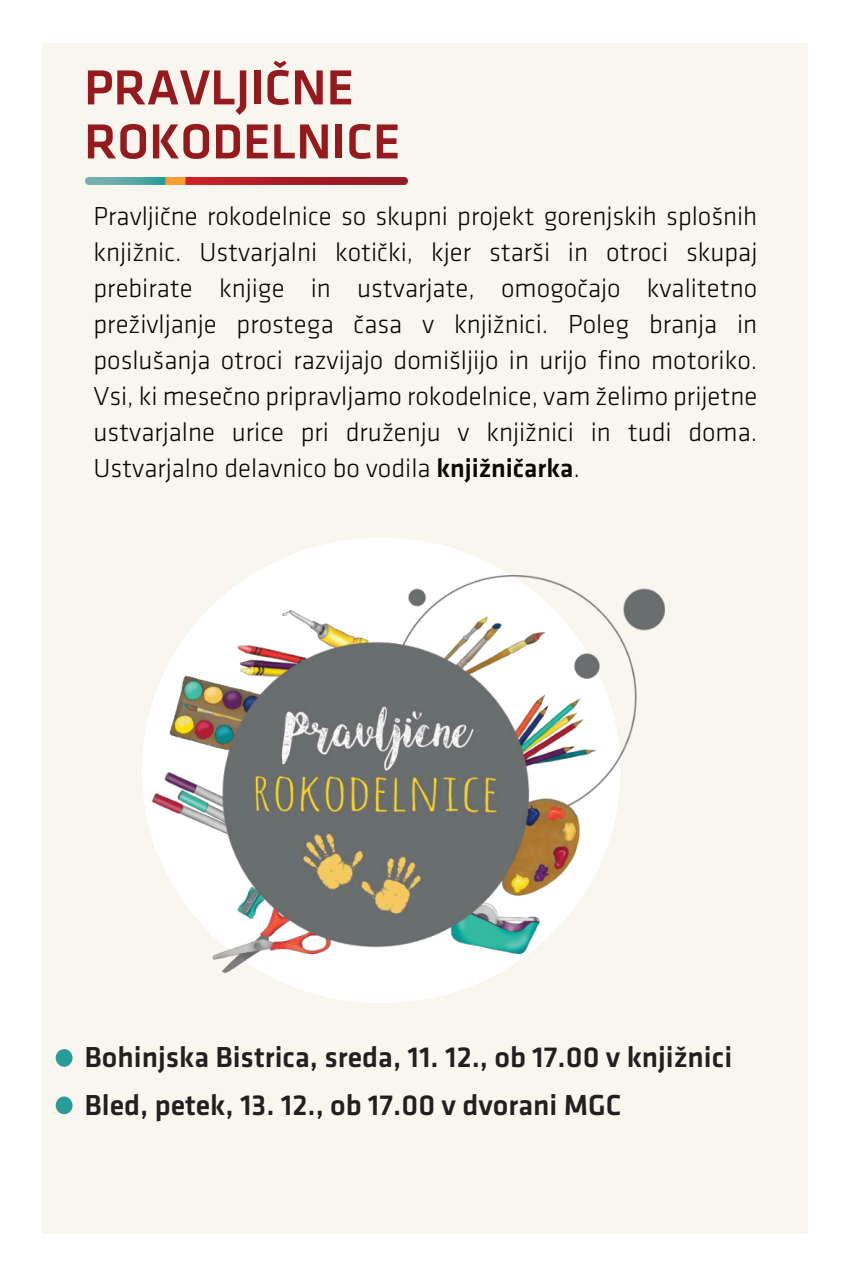
<style>
.page{position:relative;width:851px;height:1276px;background:#fff}
.page>*{position:absolute;margin:0;border:0;box-sizing:border-box;transform-origin:0 0}
.t1{font:500 51px/54px "Klavika";color:#951a1e}
.t2{font:500 30px/48px "Klavika";color:#231f20}
.t3{font:300 27px/36px "Klavika";color:#080704;text-align:justify}
.s1{font-weight:500}
</style>
<div class="page">
<div style="left:43px;top:43px;width:765px;height:1190px;background:#f9f5ef"></div>
<div style="left:142px;top:538px;width:478px;height:465px;background:#fff;border-radius:50%"></div>
<img style="left:86px;top:178px;width:321px;height:7px">
<img style="left:151px;top:575px;width:513px;height:425px">
<div style="left:56px;top:1049px;width:17px;height:17px;background:#289c99;border-radius:50%"></div>
<div style="left:56px;top:1096px;width:17px;height:18px;background:#289c99;border-radius:50%"></div>
<h1 class="t1" style="left:84px;top:65px;width:318px">PRAVLJIČNE<br>ROKODELNICE</h1>
<p class="t3" style="left:93px;top:201px;width:665px">Pravljične rokodelnice so skupni projekt gorenjskih splošnih knjižnic. Ustvarjalni kotički, kjer starši in otroci skupaj prebirate knjige in ustvarjate, omogočajo kvalitetno preživljanje prostega časa v knjižnici. Poleg branja in poslušanja otroci razvijajo domišljijo in urijo fino motoriko.<br>Vsi, ki mesečno pripravljamo rokodelnice, vam želimo prijetne ustvarjalne urice pri druženju v knjižnici in tudi doma.<br>Ustvarjalno delavnico bo vodila <span class="s1">knjižničarka</span>.</p>
<p class="t2" style="left:85px;top:1035px;width:649px">Bohinjska Bistrica, sreda, 11. 12., ob 17.00 v knjižnici<br>Bled, petek, 13. 12., ob 17.00 v dvorani MGC</p>
</div>
